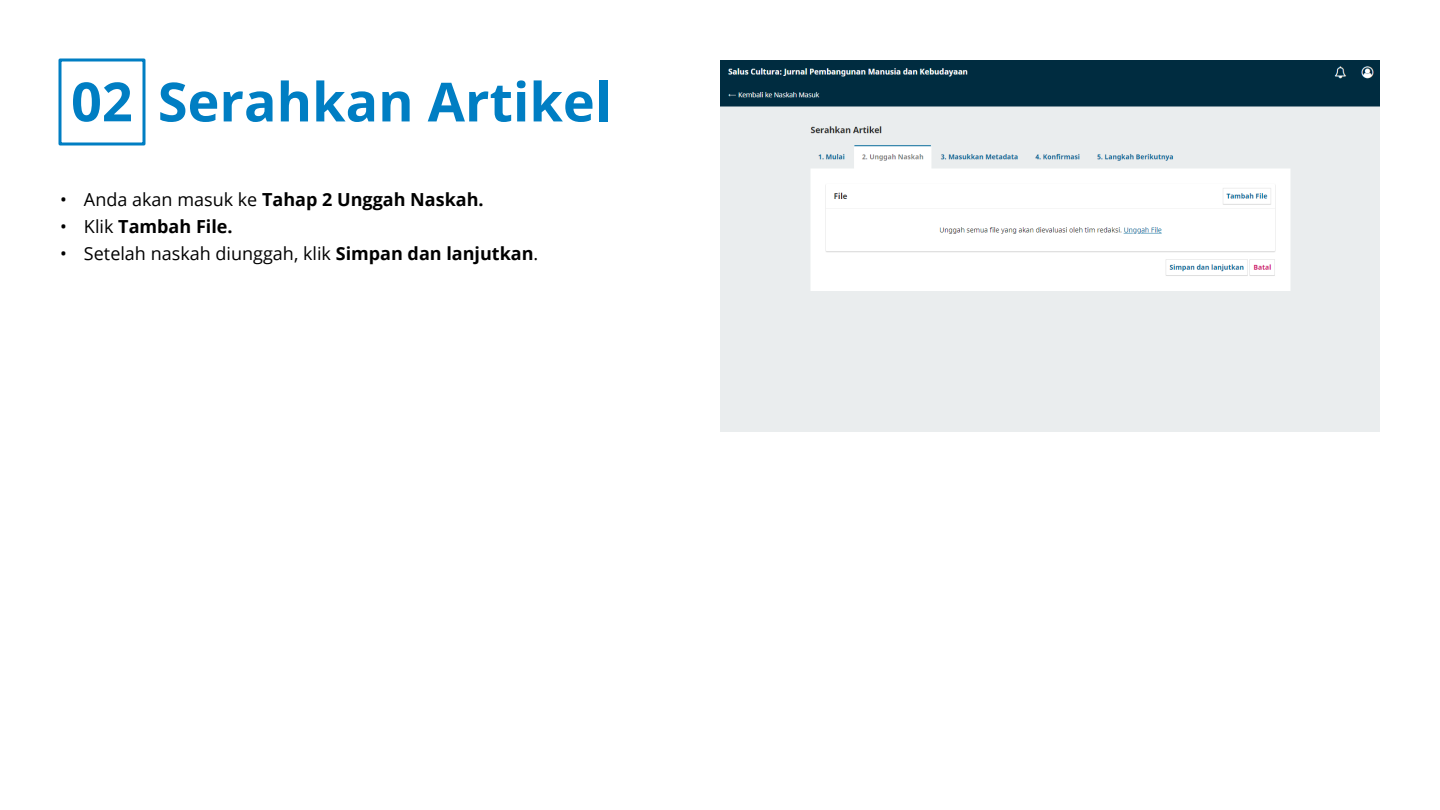
<style>
.page{position:relative;width:1440px;height:810px;background:#fff}
.page>*{position:absolute;margin:0;border:0;box-sizing:border-box;transform-origin:0 0}
.t1{font:700 54px "Open Sans";color:#007ec3}
.t2{font:700 18px "Open Sans";color:#000}
.t3{font:18px "Open Sans";color:#000}
.s1{font-weight:400}
.s2{font-weight:700}
</style>
<div class="page">
<div style="left:58px;top:58px;width:88px;height:88px;border:3px solid #007ec3"></div>
<img style="left:720px;top:60px;width:660px;height:371px">
<h1 class="t1" style="left:71px;top:80px;width:542px">02 Serahkan Artikel</h1>
<p class="t2" style="left:60px;top:192px;width:425px"><span class="s1">• Anda akan masuk ke</span> Tahap 2 Unggah Naskah.</p>
<p class="t2" style="left:60px;top:219px;width:174px"><span class="s1">• Klik</span> Tambah File.</p>
<p class="t3" style="left:60px;top:246px;width:480px">• Setelah naskah diunggah, klik <span class="s2">Simpan dan lanjutkan</span>.</p>
</div>
